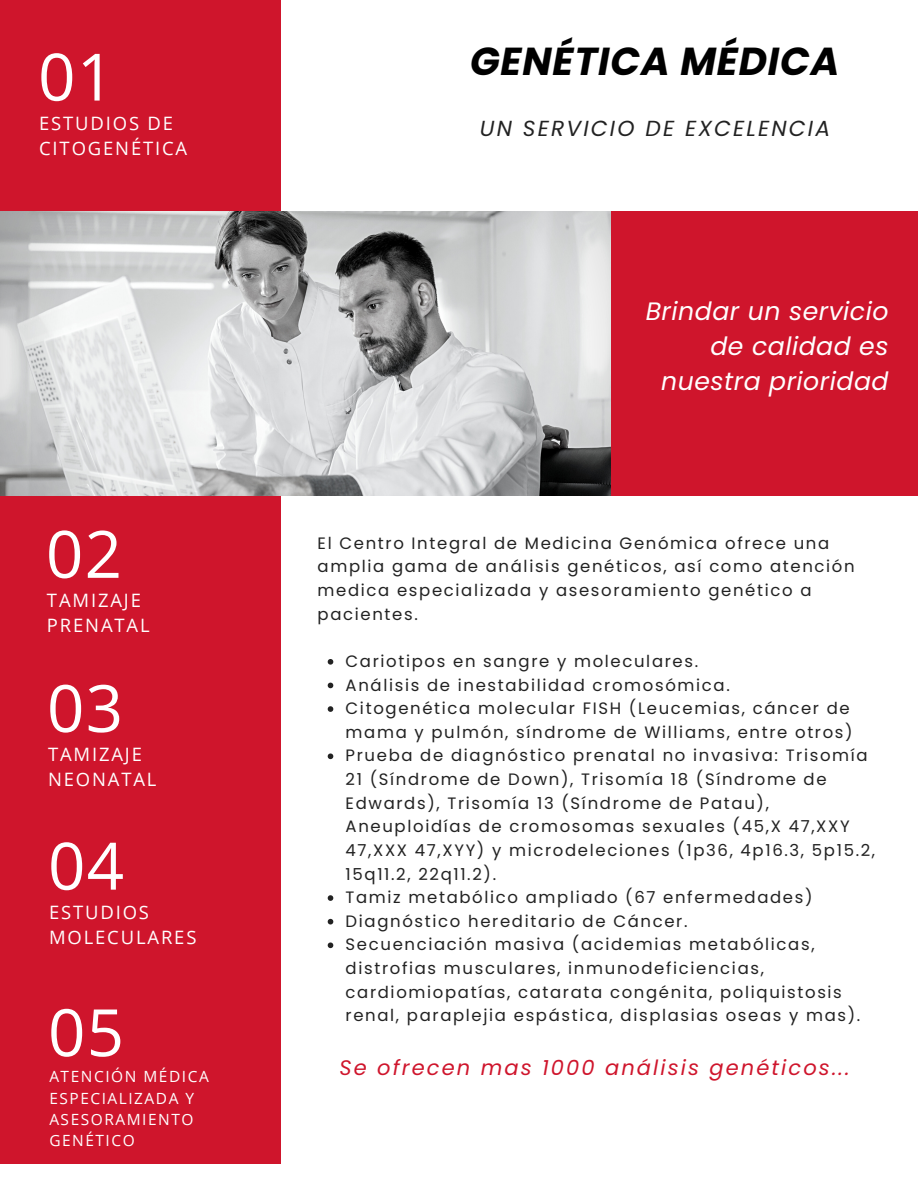
<style>
.page{position:relative;width:918px;height:1188px;background:#fff}
.page>*{position:absolute;margin:0;border:0;box-sizing:border-box;transform-origin:0 0}
.t1{font:65.4px "Open Sans";letter-spacing:.02em;color:#fff}
.t2{font:italic 700 39px "Poppins";letter-spacing:.02em;color:#000}
.t3{font:italic 25.2px/34.8px "Poppins";letter-spacing:.02em;color:#fff;text-align:right}
.t4{font:italic 21.75px "Poppins";letter-spacing:.1em;color:#222}
.t5{font:italic 21px "Poppins";letter-spacing:.1em;color:#cf152c}
.t6{font:18.45px/24.8px "Open Sans";letter-spacing:.1em;color:#fff}
.t7{font:16.5px/23.7px "Poppins";letter-spacing:.1em;color:#222}
.t8{font:15.45px/21.3px "Open Sans";letter-spacing:.1em;color:#fff}
</style>
<div class="page">
<div style="left:0;top:0;width:280px;height:1164px;background:#cf152c"></div>
<svg style="left:0;top:211px;width:611px;height:285px;background:#c4c5c6"></svg>
<div style="left:611px;top:211px;width:307px;height:285px;background:#cf152c"></div>
<svg style="left:328px;top:659px;width:5px;height:6px"></svg>
<svg style="left:328px;top:683px;width:5px;height:5px"></svg>
<svg style="left:328px;top:706px;width:5px;height:6px"></svg>
<svg style="left:328px;top:754px;width:5px;height:5px"></svg>
<svg style="left:328px;top:895px;width:5px;height:6px"></svg>
<svg style="left:328px;top:919px;width:5px;height:6px"></svg>
<svg style="left:328px;top:943px;width:5px;height:5px"></svg>
<p class="t1" style="left:38px;top:31px;width:78px">01</p>
<p class="t6" style="left:39px;top:110px;width:150px">ESTUDIOS DE<br>CITOGENÉTICA</p>
<p class="t1" style="left:46px;top:508px;width:78px">02</p>
<p class="t6" style="left:47px;top:588px;width:104px">TAMIZAJE<br>PRENATAL</p>
<p class="t1" style="left:47px;top:662px;width:78px">03</p>
<p class="t6" style="left:48px;top:742px;width:110px">TAMIZAJE<br>NEONATAL</p>
<p class="t1" style="left:48px;top:820px;width:78px">04</p>
<p class="t6" style="left:49px;top:899px;width:149px">ESTUDIOS<br>MOLECULARES</p>
<p class="t1" style="left:48px;top:986px;width:78px">05</p>
<p class="t8" style="left:49px;top:1066px;width:161px">ATENCIÓN MÉDICA<br>ESPECIALIZADA Y<br>ASESORAMIENTO<br>GENÉTICO</p>
<p class="t2" style="left:470px;top:34px;width:371px">GENÉTICA MÉDICA</p>
<p class="t4" style="left:480px;top:113px;width:352px">UN SERVICIO DE EXCELENCIA</p>
<p class="t3" style="left:646px;top:294px;width:244px">Brindar un servicio de calidad es nuestra prioridad</p>
<p class="t7" style="left:318px;top:531px;width:539px">El Centro Integral de Medicina Genómica ofrece una amplia gama de análisis genéticos, así como atención medica especializada y asesoramiento genético a pacientes.</p>
<p class="t7" style="left:346px;top:649px;width:354px">Cariotipos en sangre y moleculares.</p>
<p class="t7" style="left:346px;top:673px;width:386px">Análisis de inestabilidad cromosómica.</p>
<p class="t7" style="left:346px;top:697px;width:509px">Citogenética molecular FISH (Leucemias, cáncer de mama y pulmón, síndrome de Williams, entre otros)</p>
<p class="t7" style="left:346px;top:744px;width:531px">Prueba de diagnóstico prenatal no invasiva: Trisomía 21 (Síndrome de Down), Trisomía 18 (Síndrome de Edwards), Trisomía 13 (Síndrome de Patau), Aneuploidías de cromosomas sexuales (45,X 47,XXY 47,XXX 47,XYY) y microdeleciones (1p36, 4p16.3, 5p15.2, 15q11.2, 22q11.2).</p>
<p class="t7" style="left:346px;top:886px;width:468px">Tamiz metabólico ampliado (67 enfermedades)</p>
<p class="t7" style="left:346px;top:909px;width:343px">Diagnóstico hereditario de Cáncer.</p>
<p class="t7" style="left:346px;top:933px;width:516px">Secuenciación masiva (acidemias metabólicas, distrofias musculares, inmunodeficiencias, cardiomiopatías, catarata congénita, poliquistosis renal, paraplejia espástica, displasias oseas y mas).</p>
<p class="t5" style="left:340px;top:1053px;width:511px">Se ofrecen mas 1000 análisis genéticos...</p>
</div>
